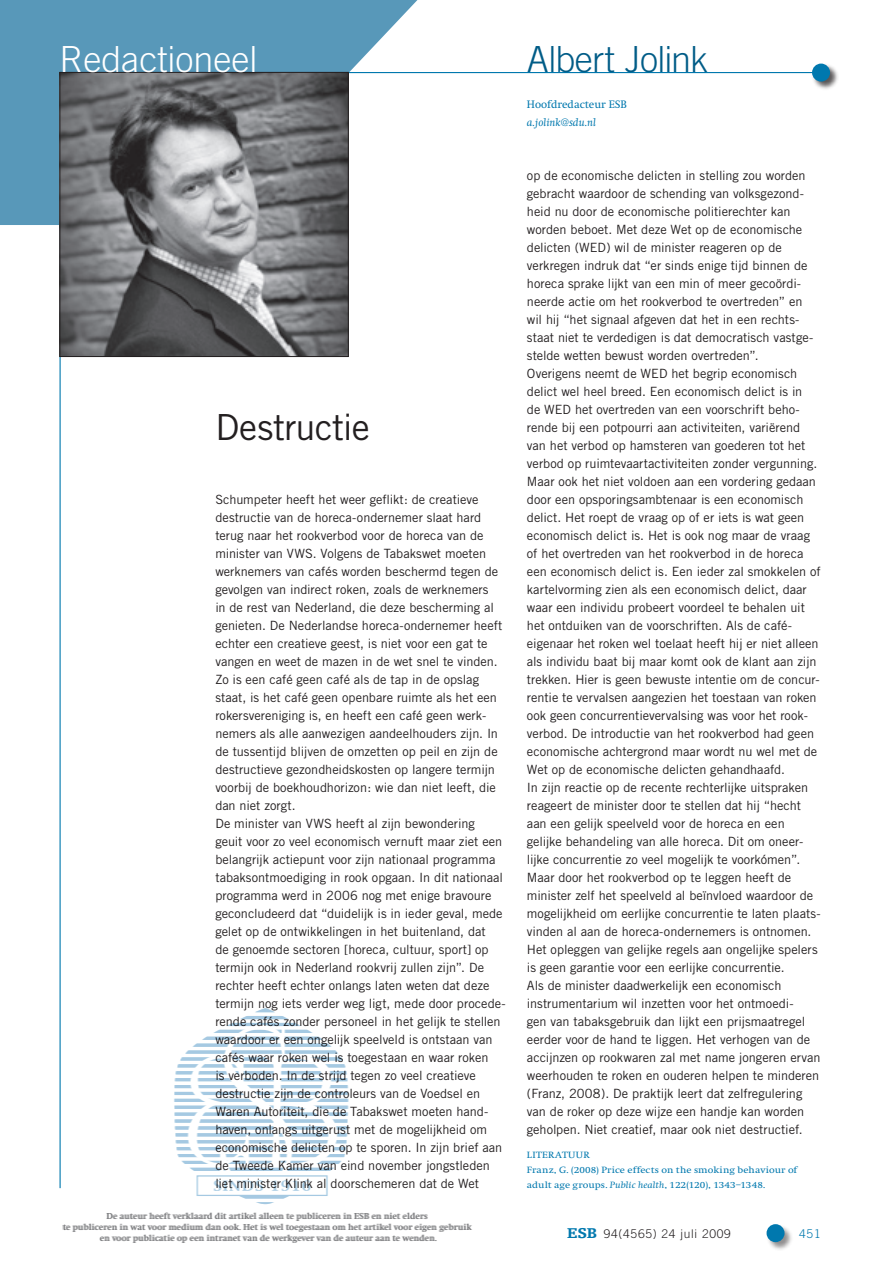
<style>
.page{position:relative;width:893px;height:1263px;background:#fff}
.page>*{position:absolute;margin:0;border:0;box-sizing:border-box;transform-origin:0 0}
.t1{font:300 36px "Trade Gothic";color:#fff}
.t2{font:300 36px "Trade Gothic";letter-spacing:-.02em;color:#005c87}
.t3{font:36px "Trade Gothic";letter-spacing:-.02em;color:#231f20}
.t4{font:12.75px/18px "Trade Gothic";color:#231f20}
.t5{font:300 12px "Trade Gothic";letter-spacing:.06em;color:#231f20}
.t6{font:300 12px "Trade Gothic";color:#0078ae}
.t7{font:11.25px "Swift";color:#0078ae}
.t8{font:italic 11.25px "Swift";color:#0078ae}
.t9{font:9.45px/15px "Swift";letter-spacing:.01em;color:#0078ae;scale:1.11 1}
.t10{font:700 9px/10.8px "Swift";color:#6c6d70;text-align:center}
.s1{font-style:italic}
.s2{font-family:"Egyptienne F";font-weight:900;font-size:15px;color:#0078ae}
</style>
<div class="page">
<div style="left:766px;top:1224px;width:27px;height:27px;background:#231f20;opacity:.5"></div>
<div style="left:766px;top:1224px;width:18px;height:18px;background:#0078ae;border-radius:50%"></div>
<div style="left:812px;top:63px;width:27px;height:27px;background:#231f20;opacity:.75"></div>
<div style="left:812px;top:64px;width:18px;height:18px;background:#0078ae;border-radius:50%"></div>
<hr style="left:60px;top:72px;width:761px;height:1px;background:#0078ae">
<svg style="left:0;top:0;width:417px;height:225px;fill:#5898b9"></svg>
<hr style="left:60px;top:72px;width:1px;height:1116px;background:#0078ae">
<img style="left:62px;top:74px;width:285px;height:281px">
<div style="left:60px;top:72px;width:289px;height:285px;border:1px solid #231f20"></div>
<svg style="left:174px;top:1008px;width:175px;height:197px"></svg>
<h1 class="t1" style="left:60px;top:38px;width:200px">Redactioneel</h1>
<h1 class="t2" style="left:527px;top:38px;width:183px">Albert Jolink</h1>
<h1 class="t3" style="left:215px;top:405px;width:156px">Destructie</h1>
<p class="t4" style="left:215px;top:490px;width:292px">Schumpeter heeft het weer geflikt: de creatieve destructie van de horeca-ondernemer slaat hard terug naar het rookverbod voor de horeca van de minister van VWS. Volgens de Tabakswet moeten werknemers van cafés worden beschermd tegen de gevolgen van indirect roken, zoals de werknemers<br>in de rest van Nederland, die deze bescherming al genieten. De Nederlandse horeca-ondernemer heeft echter een creatieve geest, is niet voor een gat te vangen en weet de mazen in de wet snel te vinden.<br>Zo is een café geen café als de tap in de opslag staat, is het café geen openbare ruimte als het een rokersvereniging is, en heeft een café geen werk&shy;nemers als alle aanwezigen aandeelhouders zijn. In de tussentijd blijven de omzetten op peil en zijn de destructieve gezondheidskosten op langere termijn voorbij de boekhoudhorizon: wie dan niet leeft, die dan niet zorgt.<br>De minister van VWS heeft al zijn bewondering<br>geuit voor zo veel economisch vernuft maar ziet een belangrijk actiepunt voor zijn nationaal programma tabaksontmoediging in rook opgaan. In dit nationaal programma werd in 2006 nog met enige bravoure geconcludeerd dat “duidelijk is in ieder geval, mede gelet op de ontwikkelingen in het buitenland, dat<br>de genoemde sectoren [horeca, cultuur, sport] op termijn ook in Nederland rookvrij zullen zijn”. De rechter heeft echter onlangs laten weten dat deze termijn nog iets verder weg ligt, mede door procede&shy;rende cafés zonder personeel in het gelijk te stellen waardoor er een ongelijk speelveld is ontstaan van cafés waar roken wel is toegestaan en waar roken<br>is verboden. In de strijd tegen zo veel creatieve destructie zijn de controleurs van de Voedsel en Waren Autoriteit, die de Tabakswet moeten hand&shy;haven, onlangs uitgerust met de mogelijkheid om economische delicten op te sporen. In zijn brief aan de Tweede Kamer van eind november jongstleden liet minister Klink al doorschemeren dat de Wet</p>
<p class="t10" style="left:63px;top:1211px;width:411px">De auteur heeft verklaard dit artikel alleen te publiceren in ESB en niet elders<br>te publiceren in wat voor medium dan ook. Het is wel toegestaan om het artikel voor eigen gebruik en voor publicatie op een intranet van de werkgever van de auteur aan te wenden.</p>
<p class="t7" style="left:527px;top:98px;width:102px">Hoofdredacteur ESB</p>
<p class="t8" style="left:527px;top:116px;width:71px">a.jolink@sdu.nl</p>
<p class="t4" style="left:527px;top:166px;width:295px">op de economische delicten in stelling zou worden gebracht waardoor de schending van volksgezond&shy;heid nu door de economische politierechter kan worden beboet. Met deze Wet op de economische delicten (WED) wil de minister reageren op de verkregen indruk dat “er sinds enige tijd binnen de horeca sprake lijkt van een min of meer gecoördi&shy;neerde actie om het rookverbod te overtreden” en wil hij “het signaal afgeven dat het in een rechts&shy;staat niet te verdedigen is dat democratisch vastge&shy;stelde wetten bewust worden overtreden”.<br>Overigens neemt de WED het begrip economisch delict wel heel breed. Een economisch delict is in<br>de WED het overtreden van een voorschrift beho&shy;rende bij een potpourri aan activiteiten, variërend van het verbod op hamsteren van goederen tot het verbod op ruimtevaartactiviteiten zonder vergunning.<br>Maar ook het niet voldoen aan een vordering gedaan door een opsporingsambtenaar is een economisch delict. Het roept de vraag op of er iets is wat geen economisch delict is. Het is ook nog maar de vraag of het overtreden van het rookverbod in de horeca een economisch delict is. Een ieder zal smokkelen of kartelvorming zien als een economisch delict, daar waar een individu probeert voordeel te behalen uit het ontduiken van de voorschriften. Als de café&shy;eigenaar het roken wel toelaat heeft hij er niet alleen als individu baat bij maar komt ook de klant aan zijn trekken. Hier is geen bewuste intentie om de concur&shy;rentie te vervalsen aangezien het toestaan van roken ook geen concurrentievervalsing was voor het rook&shy;verbod. De introductie van het rookverbod had geen economische achtergrond maar wordt nu wel met de Wet op de economische delicten gehandhaafd.<br>In zijn reactie op de recente rechterlijke uitspraken reageert de minister door te stellen dat hij “hecht aan een gelijk speelveld voor de horeca en een gelijke behandeling van alle horeca. Dit om oneer&shy;lijke concurrentie zo veel mogelijk te voorkómen”.<br>Maar door het rookverbod op te leggen heeft de minister zelf het speelveld al beïnvloed waardoor de mogelijkheid om eerlijke concurrentie te laten plaats&shy;vinden al aan de horeca-ondernemers is ontnomen.<br>Het opleggen van gelijke regels aan ongelijke spelers is geen garantie voor een eerlijke concurrentie.<br>Als de minister daadwerkelijk een economisch instrumentarium wil inzetten voor het ontmoedi-<br>gen van tabaksgebruik dan lijkt een prijsmaatregel eerder voor de hand te liggen. Het verhogen van de accijnzen op rookwaren zal met name jongeren ervan weerhouden te roken en ouderen helpen te minderen (Franz, 2008). De praktijk leert dat zelfregulering van de roker op deze wijze een handje kan worden geholpen. Niet creatief, maar ook niet destructief.</p>
<p class="t9" style="left:527px;top:1148px;width:245px">Literatuur<br>Franz, G. (2008) Price effects on the smoking behaviour of adult age groups. <span class="s1">Public health</span>, 122(120), 1343–1348.</p>
<p class="t5" style="left:567px;top:1226px;width:165px"><span class="s2">ESB</span> 94(4565) 24 juli 2009</p>
<p class="t6" style="left:799px;top:1226px;width:23px">451</p>
</div>
